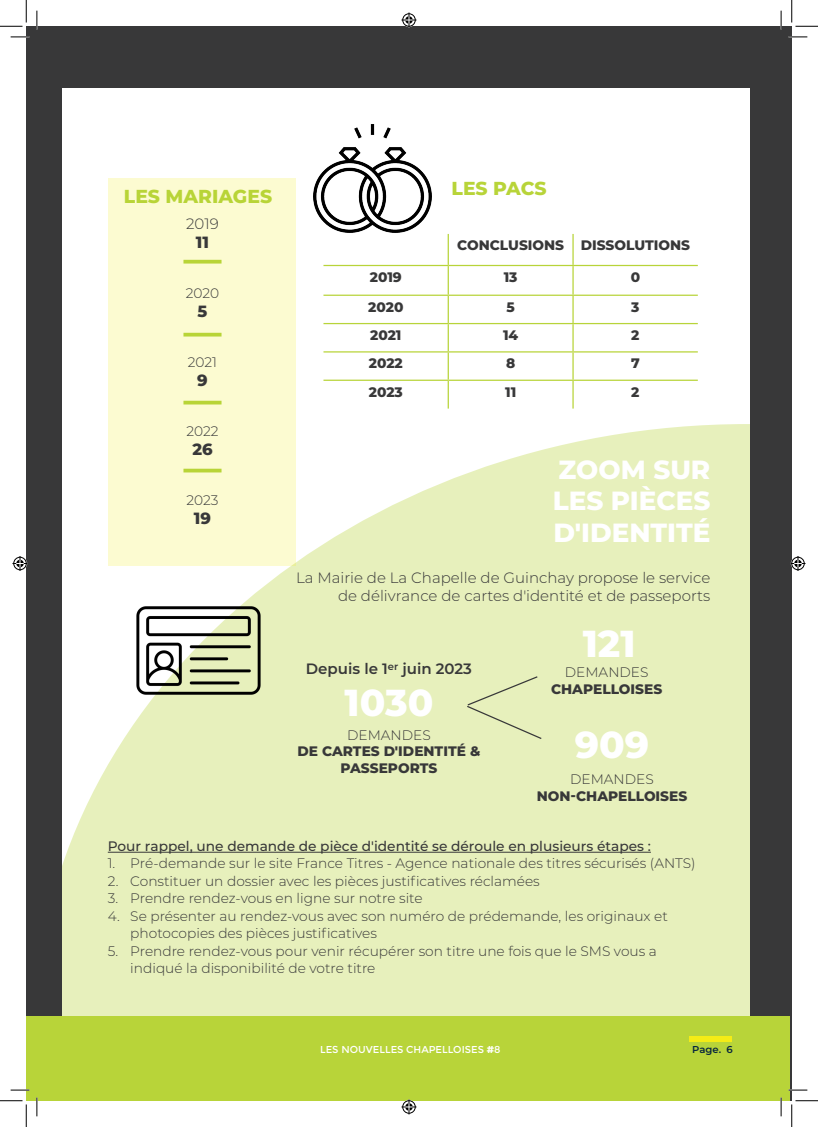
<style>
.page{position:relative;width:818px;height:1127px;background:#fff}
.page>*{position:absolute;margin:0;border:0;box-sizing:border-box;transform-origin:0 0}
.Headline_Small{font:800 37.5px "Montserrat";color:#fff}
.Headline_Small-2{font:800 26.25px/31.5px "Montserrat";color:#fff}
.Headline_Small-3{font:800 18.75px "Montserrat";color:#b8d437}
.Headline_Small-4{font:800 18.75px "Montserrat";letter-spacing:-.01em;color:#b8d439}
.Headline_Small-5{font:800 16.25px "Montserrat";color:#383839}
.Headline_Small-6{font:300 15px/18px "Montserrat";color:#383839;text-align:right}
.Headline_Small-7{font:600 15px "Montserrat";color:#383839}
.Headline_Small-8{font:300 13.75px/17.5px "Montserrat";color:#383839}
.Headline_Small-9{font:800 13.75px/16.5px "Montserrat";color:#383839;text-align:center}
.Headline_Small-10{font:500 13.75px "Montserrat";color:#383839}
.t1{font:10px "Montserrat";color:#fff}
.t2{font:600 10px "Montserrat";color:#06253e}
.s1{font-weight:800}
</style>
<div class="page">
<svg style="left:62px;top:424px;width:688px;height:592px;background:#e9f1c4"></svg>
<div style="left:26px;top:26px;width:36px;height:1074px;background:#383839"></div>
<div style="left:750px;top:26px;width:42px;height:1074px;background:#383839"></div>
<div style="left:26px;top:26px;width:766px;height:62px;background:#383839"></div>
<div style="left:108px;top:179px;width:188px;height:387px;background:#fcfbd1"></div>
<img style="left:314px;top:124px;width:118px;height:109px">
<hr style="left:448px;top:234px;width:1px;height:31px;background:#b8d439">
<hr style="left:572px;top:234px;width:2px;height:31px;background:#b8d439">
<hr style="left:323px;top:265px;width:125px;height:1px;background:#b8d439">
<hr style="left:448px;top:265px;width:125px;height:1px;background:#b8d439">
<hr style="left:573px;top:265px;width:125px;height:1px;background:#b8d439">
<hr style="left:572px;top:266px;width:2px;height:28px;background:#b8d439">
<hr style="left:323px;top:294px;width:125px;height:2px;background:#b8d439">
<hr style="left:448px;top:294px;width:125px;height:2px;background:#b8d439">
<hr style="left:573px;top:294px;width:125px;height:2px;background:#b8d439">
<hr style="left:572px;top:296px;width:2px;height:27px;background:#b8d439">
<hr style="left:323px;top:323px;width:125px;height:1px;background:#b8d439">
<hr style="left:448px;top:323px;width:125px;height:1px;background:#b8d439">
<hr style="left:573px;top:323px;width:125px;height:1px;background:#b8d439">
<hr style="left:572px;top:324px;width:2px;height:27px;background:#b8d439">
<hr style="left:323px;top:351px;width:125px;height:1px;background:#b8d439">
<hr style="left:448px;top:351px;width:125px;height:1px;background:#b8d439">
<hr style="left:573px;top:351px;width:125px;height:1px;background:#b8d439">
<hr style="left:572px;top:352px;width:2px;height:27px;background:#b8d439">
<hr style="left:323px;top:379px;width:125px;height:2px;background:#b8d439">
<hr style="left:448px;top:379px;width:125px;height:2px;background:#b8d439">
<svg style="left:448px;top:266px;width:1px;height:142px"></svg>
<hr style="left:573px;top:379px;width:125px;height:2px;background:#b8d439">
<hr style="left:572px;top:381px;width:2px;height:27px;background:#b8d439">
<hr style="left:183px;top:260px;width:38px;height:3px;background:#b8d437">
<hr style="left:183px;top:333px;width:38px;height:3px;background:#b8d437">
<svg style="left:183px;top:400px;width:38px;height:4px"></svg>
<svg style="left:183px;top:468px;width:38px;height:4px"></svg>
<hr style="left:108px;top:851px;width:543px;height:1px;background:#383839">
<img style="left:137px;top:588px;width:123px;height:124px">
<div style="left:466px;top:675px;width:77px;height:65px;background:#e7f0bc"></div>
<div style="left:26px;top:1016px;width:763px;height:84px;background:#b8d439"></div>
<div style="left:689px;top:1035px;width:43px;height:6px;background:#f4ec16"></div>
<svg style="left:11px;top:36px;width:18px;height:2px"></svg>
<svg style="left:788px;top:36px;width:19px;height:2px"></svg>
<svg style="left:11px;top:1089px;width:18px;height:1px"></svg>
<svg style="left:788px;top:1088px;width:19px;height:2px"></svg>
<svg style="left:36px;top:11px;width:2px;height:18px"></svg>
<svg style="left:36px;top:1097px;width:2px;height:18px"></svg>
<svg style="left:780px;top:11px;width:2px;height:18px"></svg>
<svg style="left:780px;top:1097px;width:2px;height:18px"></svg>
<svg style="left:0;top:0;width:27px;height:27px"></svg>
<svg style="left:0;top:1100px;width:27px;height:26px"></svg>
<svg style="left:791px;top:0;width:27px;height:27px"></svg>
<svg style="left:791px;top:1100px;width:27px;height:26px"></svg>
<svg style="left:401px;top:13px;width:15px;height:15px"></svg>
<svg style="left:401px;top:1099px;width:15px;height:15px"></svg>
<svg style="left:13px;top:556px;width:15px;height:15px"></svg>
<svg style="left:790px;top:556px;width:15px;height:15px"></svg>
<p class="Headline_Small-3" style="left:124px;top:183px;width:150px">LES MARIAGES</p>
<p class="Headline_Small-6" style="left:186px;top:214px;width:34px">2019</p>
<p class="Headline_Small-5" style="left:196px;top:230px;width:15px">11</p>
<p class="Headline_Small-8" style="left:186px;top:283px;width:35px">2020</p>
<p class="Headline_Small-5" style="left:198px;top:299px;width:11px">5</p>
<p class="Headline_Small-8" style="left:188px;top:352px;width:31px">2021</p>
<p class="Headline_Small-5" style="left:197px;top:368px;width:12px">9</p>
<p class="Headline_Small-8" style="left:186px;top:421px;width:34px">2022</p>
<p class="Headline_Small-5" style="left:192px;top:437px;width:22px">26</p>
<p class="Headline_Small-8" style="left:186px;top:490px;width:34px">2023</p>
<p class="Headline_Small-5" style="left:194px;top:506px;width:19px">19</p>
<p class="Headline_Small-4" style="left:452px;top:174px;width:96px">LES PACS</p>
<p class="Headline_Small-9" style="left:457px;top:236px;width:109px">CONCLUSIONS</p>
<p class="Headline_Small-9" style="left:581px;top:236px;width:111px">DISSOLUTIONS</p>
<p class="Headline_Small-9" style="left:370px;top:268px;width:34px">2019</p>
<p class="Headline_Small-9" style="left:504px;top:268px;width:15px">13</p>
<p class="Headline_Small-9" style="left:631px;top:268px;width:11px">0</p>
<p class="Headline_Small-9" style="left:368px;top:298px;width:37px">2020</p>
<p class="Headline_Small-9" style="left:506px;top:298px;width:10px">5</p>
<p class="Headline_Small-9" style="left:631px;top:298px;width:10px">3</p>
<p class="Headline_Small-9" style="left:370px;top:326px;width:33px">2021</p>
<p class="Headline_Small-9" style="left:503px;top:326px;width:17px">14</p>
<p class="Headline_Small-9" style="left:631px;top:326px;width:10px">2</p>
<p class="Headline_Small-9" style="left:369px;top:354px;width:36px">2022</p>
<p class="Headline_Small-9" style="left:506px;top:354px;width:11px">8</p>
<p class="Headline_Small-9" style="left:631px;top:354px;width:10px">7</p>
<p class="Headline_Small-9" style="left:369px;top:383px;width:36px">2023</p>
<p class="Headline_Small-9" style="left:505px;top:383px;width:13px">11</p>
<p class="Headline_Small-9" style="left:631px;top:383px;width:10px">2</p>
<p class="Headline_Small-2" style="left:558px;top:452px;width:153px">ZOOM SUR</p>
<p class="Headline_Small-2" style="left:553px;top:483px;width:159px">LES PIÈCES<br>D'IDENTITÉ</p>
<p class="Headline_Small-6" style="left:296px;top:567px;width:416px">La Mairie de La Chapelle de Guinchay propose le service de délivrance de cartes d'identité et de passeports</p>
<p class="Headline_Small-7" style="left:306px;top:658px;width:168px">Depuis le 1<sup>er</sup> juin 2023</p>
<p class="Headline_Small" style="left:344px;top:674px;width:90px">1030</p>
<p class="Headline_Small-8" style="left:347px;top:725px;width:85px">DEMANDES</p>
<p class="Headline_Small-9" style="left:297px;top:742px;width:184px">DE CARTES D'IDENTITÉ &amp;<br>PASSEPORTS</p>
<p class="Headline_Small" style="left:583px;top:616px;width:54px">121</p>
<p class="Headline_Small-8" style="left:565px;top:663px;width:85px">DEMANDES</p>
<p class="Headline_Small-9" style="left:551px;top:679px;width:113px">CHAPELLOISES</p>
<p class="Headline_Small" style="left:575px;top:717px;width:76px">909</p>
<p class="Headline_Small-8" style="left:570px;top:770px;width:85px">DEMANDES</p>
<p class="Headline_Small-9" style="left:537px;top:786px;width:152px">NON-CHAPELLOISES</p>
<p class="Headline_Small-10" style="left:108px;top:836px;width:545px">Pour rappel, une demande de pièce d'identité se déroule en plusieurs étapes :</p>
<p class="Headline_Small-8" style="left:108px;top:854px;width:589px">1. Pré-demande sur le site France Titres - Agence nationale des titres sécurisés (ANTS)</p>
<p class="Headline_Small-8" style="left:108px;top:871px;width:433px">2. Constituer un dossier avec les pièces justificatives réclamées</p>
<p class="Headline_Small-8" style="left:108px;top:889px;width:316px">3. Prendre rendez-vous en ligne sur notre site</p>
<p class="Headline_Small-8" style="left:130px;top:906px;width:539px;text-indent:-22px">4. Se présenter au rendez-vous avec son numéro de prédemande, les originaux et photocopies des pièces justificatives</p>
<p class="Headline_Small-8" style="left:130px;top:941px;width:528px;text-indent:-22px">5. Prendre rendez-vous pour venir récupérer son titre une fois que le SMS vous a indiqué la disponibilité de votre titre</p>
<p class="t1" style="left:320px;top:1043px;width:182px">LES NOUVELLES CHAPELLOISES <span class="s1">#</span>8</p>
<p class="t2" style="left:692px;top:1042px;width:42px">Page. 6</p>
</div>
